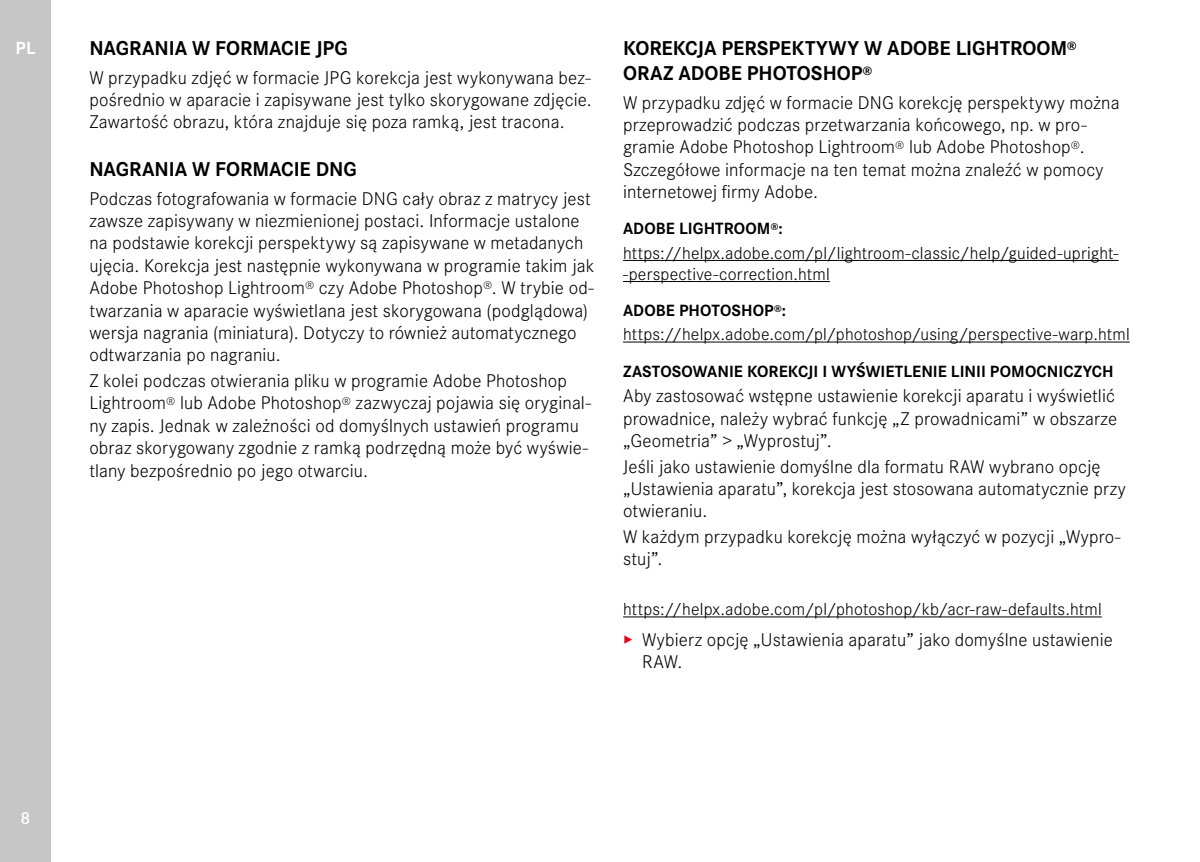
<style>
.page{position:relative;width:1200px;height:862px;background:#fff}
.page>*{position:absolute;margin:0;border:0;box-sizing:border-box;transform-origin:0 0}
.t1{font:700 20.7px/25px "Corporate S";color:#000}
.t2{font:300 19.12px/22.3px "Corporate S";letter-spacing:.01em;color:#000}
.t3{font:700 18.22px "Corporate S";color:#fff}
.t4{font:300 18px/21.2px "Corporate S";letter-spacing:.01em;color:#000}
.t5{font:600 18px "Corporate S";color:#fff}
.t6{font:700 16.88px "Corporate S";letter-spacing:.005em;color:#000}
.s1{color:#e3051b}
</style>
<div class="page">
<div style="left:0;top:0;width:51px;height:861px;background:#c6c6c6"></div>
<hr style="left:623px;top:260px;width:495px;height:1px;background:#000">
<hr style="left:623px;top:281px;width:206px;height:1px;background:#000">
<hr style="left:623px;top:341px;width:506px;height:1px;background:#000">
<hr style="left:623px;top:616px;width:478px;height:1px;background:#000">
<p class="t3" style="left:15px;top:34px;width:22px">PL</p>
<p class="t1" style="left:89px;top:34px;width:260px">NAGRANIA W FORMACIE JPG</p>
<p class="t2" style="left:89px;top:65px;width:504px;text-align:justify">W przypadku zdjęć w formacie JPG korekcja jest wykonywana bez&shy;pośrednio w aparacie i zapisywane jest tylko skorygowane zdjęcie.<br>Zawartość obrazu, która znajduje się poza ramką, jest tracona.</p>
<p class="t1" style="left:89px;top:155px;width:269px">NAGRANIA W FORMACIE DNG</p>
<p class="t2" style="left:89px;top:186px;width:506px">Podczas fotografowania w formacie DNG cały obraz z matrycy jest zawsze zapisywany w niezmienionej postaci. Informacje ustalone na podstawie korekcji perspektywy są zapisywane w metadanych ujęcia. Korekcja jest następnie wykonywana w programie takim jak Adobe Photoshop Lightroom<sup>®</sup> czy Adobe Photoshop<sup>®</sup>. W trybie od&shy;twarzania w aparacie wyświetlana jest skorygowana (podglądowa) wersja nagrania (miniatura). Dotyczy to również automatycznego odtwarzania po nagraniu.</p>
<p class="t2" style="left:89px;top:368px;width:503px">Z kolei podczas otwierania pliku w programie Adobe Photoshop Lightroom<sup>®</sup> lub Adobe Photoshop<sup>®</sup> zazwyczaj pojawia się oryginal&shy;ny zapis. Jednak w zależności od domyślnych ustawień programu obraz skorygowany zgodnie z ramką podrzędną może być wyświe&shy;tlany bezpośrednio po jego otwarciu.</p>
<p class="t1" style="left:623px;top:34px;width:455px">KOREKCJA PERSPEKTYWY W ADOBE LIGHTROOM<sup>®<br></sup>ORAZ ADOBE PHOTOSHOP<sup>®</sup></p>
<p class="t2" style="left:623px;top:90px;width:498px">W przypadku zdjęć w formacie DNG korekcję perspektywy można przeprowadzić podczas przetwarzania końcowego, np. w pro&shy;gramie Adobe Photoshop Lightroom<sup>®</sup> lub Adobe Photoshop<sup>®</sup>.<br>Szczegółowe informacje na ten temat można znaleźć w pomocy internetowej firmy Adobe.</p>
<p class="t6" style="left:623px;top:215px;width:161px">ADOBE LIGHTROOM<sup>®</sup>:</p>
<p class="t4" style="left:623px;top:241px;width:497px">https://helpx.adobe.com/pl/lightroom-classic/help/guided-upright--perspective-correction.html</p>
<p class="t6" style="left:623px;top:297px;width:164px">ADOBE PHOTOSHOP<sup>®</sup>:</p>
<p class="t4" style="left:623px;top:322px;width:508px">https://helpx.adobe.com/pl/photoshop/using/perspective-warp.html</p>
<p class="t6" style="left:623px;top:357px;width:492px">ZASTOSOWANIE KOREKCJI I WYŚWIETLENIE LINII POMOCNICZYCH</p>
<p class="t2" style="left:623px;top:383px;width:495px;text-align:justify">Aby zastosować wstępne ustawienie korekcji aparatu i wyświetlić prowadnice, należy wybrać funkcję „Z prowadnicami” w obszarze „Geometria” &gt; „Wyprostuj”.</p>
<p class="t2" style="left:623px;top:453px;width:504px">Jeśli jako ustawienie domyślne dla formatu RAW wybrano opcję „Ustawienia aparatu”, korekcja jest stosowana automatycznie przy otwieraniu.</p>
<p class="t2" style="left:623px;top:524px;width:499px">W każdym przypadku korekcję można wyłączyć w pozycji „Wypro&shy;stuj”.</p>
<p class="t4" style="left:623px;top:597px;width:480px">https://helpx.adobe.com/pl/photoshop/kb/acr-raw-defaults.html</p>
<p class="t2" style="left:642px;top:626px;width:472px;text-indent:-19px"><span class="s1">▸</span> Wybierz opcję „Ustawienia aparatu” jako domyślne ustawienie<br>RAW.</p>
<p class="t5" style="left:21px;top:803px;width:11px">8</p>
</div>
